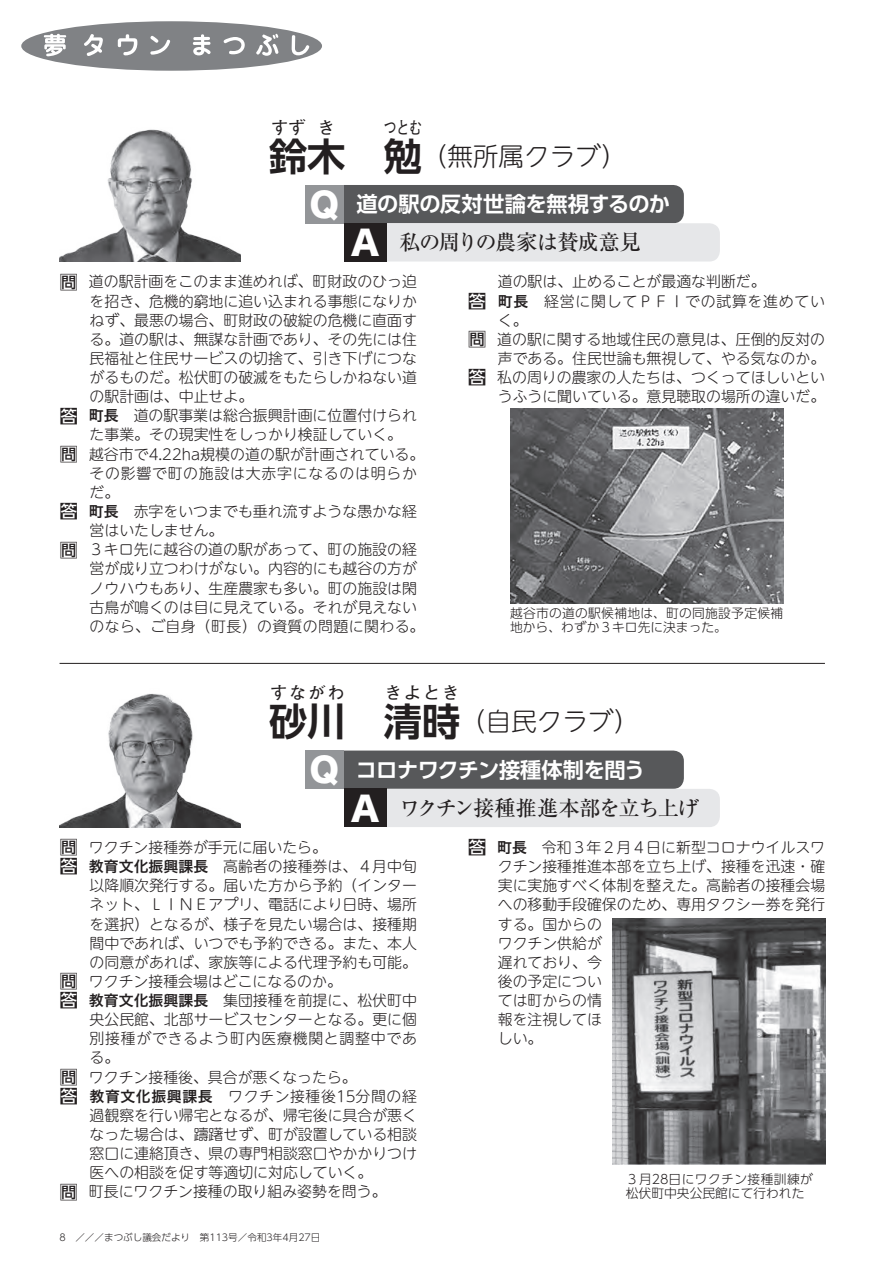
<style>
.page{position:relative;width:893px;height:1263px;background:#fff}
.page>*{position:absolute;margin:0;border:0;box-sizing:border-box;transform-origin:0 0}
.t1{font:700 38.25px "UD Shin Go Pro De";color:#231f20}
.t2{font:300 25.5px "UD Shin M Go Pro";color:#231f20}
.t3{font:700 21.3px "UD Shin Go Pro De";letter-spacing:-.02em;color:#fff}
.t4{font:500 21.3px "Ryumin Pro";letter-spacing:-.055em;color:#231f20}
.t5{font:700 16.95px "UD Shin Go Pro De";letter-spacing:.125em;color:#231f20}
.t6{font:700 16.95px "UD Shin Go Pro De";letter-spacing:.125em;color:#231f20;scale:.75 1}
.t7{font:300 14.85px/19.2px "UD Shin M Go Pro";color:#231f20}
.t8{font:300 14.85px "UD Shin M Go Pro";letter-spacing:.05em;color:#231f20}
.t9{font:300 14.85px "UD Shin M Go Pro";letter-spacing:.04em;color:#231f20}
.t10{font:300 14.85px "UD Shin M Go Pro";letter-spacing:.03em;color:#231f20}
.t11{font:300 12.75px/13.8px "UD Shin Go Pro";letter-spacing:.01em;color:#231f20}
.t12{font:300 9.6px "UD Shin Go Pro";color:#231f20}
.s1{font-family:"Hira Kaku Std N W8";font-weight:400;font-size:33px}
.s2{font-family:"Hira Kaku Std N W8";font-weight:400;font-size:33px;color:#fff}
.s3{font-family:"UD Shin Go Pro";font-weight:500;font-size:18px}
.s4{font-family:"Hira Kaku Pro N W6";font-weight:400}
</style>
<div class="page">
<div style="left:21px;top:21px;width:301px;height:50px;background:#808285;border-radius:50%"></div>
<svg style="left:44px;top:34px;width:22px;height:22px"></svg>
<svg style="left:84px;top:34px;width:19px;height:22px"></svg>
<svg style="left:118px;top:34px;width:19px;height:21px"></svg>
<svg style="left:150px;top:36px;width:20px;height:19px"></svg>
<svg style="left:193px;top:34px;width:18px;height:21px"></svg>
<svg style="left:224px;top:37px;width:21px;height:17px"></svg>
<svg style="left:256px;top:34px;width:22px;height:22px"></svg>
<svg style="left:292px;top:35px;width:17px;height:20px"></svg>
<hr style="left:60px;top:663px;width:765px;height:1px;background:#231f20">
<div style="left:305px;top:185px;width:39px;height:38px;background:#939598"></div>
<svg style="left:344px;top:185px;width:376px;height:76px;background:#a2a3a5"></svg>
<div style="left:344px;top:223px;width:42px;height:38px;background:#231f20"></div>
<img style="left:60px;top:129px;width:181px;height:132px">
<img style="left:510px;top:409px;width:273px;height:195px">
<div style="left:305px;top:750px;width:39px;height:39px;background:#939598"></div>
<svg style="left:344px;top:750px;width:376px;height:77px;background:#a3a4a6"></svg>
<div style="left:344px;top:789px;width:42px;height:38px;background:#231f20"></div>
<img style="left:60px;top:693px;width:181px;height:134px">
<img style="left:613px;top:918px;width:212px;height:246px">
<p class="t5" style="left:271px;top:114px;width:36px">すず</p>
<p class="t5" style="left:318px;top:114px;width:19px">き</p>
<p class="t6" style="left:384px;top:114px;width:53px">つとむ</p>
<h1 class="t1" style="left:269px;top:125px;width:155px">鈴木　勉</h1>
<h2 class="t2" style="left:422px;top:135px;width:206px">（無所属クラブ）</h2>
<h3 class="t3" style="left:310px;top:187px;width:362px"><span class="s1">Q</span> 道の駅の反対世論を無視するのか</h3>
<h3 class="t4" style="left:351px;top:226px;width:292px"><span class="s2">A</span> 私の周りの農家は賛成意見</h3>
<p class="t7" style="left:60px;top:271px;width:359px"><span class="s3">問</span> 道の駅計画をこのまま進めれば、町財政のひっ迫</p>
<p class="t7" style="left:90px;top:290px;width:329px">を招き、危機的窮地に追い込まれる事態になりか</p>
<p class="t7" style="left:90px;top:310px;width:329px">ねず、最悪の場合、町財政の破綻の危機に直面す</p>
<p class="t7" style="left:90px;top:329px;width:329px">る。道の駅は、無謀な計画であり、その先には住</p>
<p class="t7" style="left:90px;top:348px;width:329px">民福祉と住民サービスの切捨て、引き下げにつな</p>
<p class="t7" style="left:90px;top:367px;width:329px">がるものだ。松伏町の破滅をもたらしかねない道</p>
<p class="t7" style="left:90px;top:386px;width:165px">の駅計画は、中止せよ。</p>
<p class="t7" style="left:60px;top:405px;width:359px"><span class="s3">答</span> <span class="s4">町長</span>　道の駅事業は総合振興計画に位置付けられ</p>
<p class="t7" style="left:90px;top:424px;width:314px">た事業。その現実性をしっかり検証していく。</p>
<p class="t7" style="left:60px;top:444px;width:366px"><span class="s3">問</span> 越谷市で4.22ha規模の道の駅が計画されている。</p>
<p class="t8" style="left:90px;top:461px;width:329px">その影響で町の施設は大赤字になるのは明らか</p>
<p class="t7" style="left:90px;top:482px;width:31px">だ。</p>
<p class="t7" style="left:60px;top:501px;width:359px"><span class="s3">答</span> <span class="s4">町長</span>　赤字をいつまでも垂れ流すような愚かな経</p>
<p class="t7" style="left:90px;top:520px;width:135px">営はいたしません。</p>
<p class="t7" style="left:60px;top:539px;width:359px"><span class="s3">問</span> ３キロ先に越谷の道の駅があって、町の施設の経</p>
<p class="t7" style="left:90px;top:558px;width:329px">営が成り立つわけがない。内容的にも越谷の方が</p>
<p class="t7" style="left:90px;top:577px;width:329px">ノウハウもあり、生産農家も多い。町の施設は閑</p>
<p class="t7" style="left:90px;top:597px;width:329px">古鳥が鳴くのは目に見えている。それが見えない</p>
<p class="t10" style="left:90px;top:614px;width:336px">のなら、ご自身（町長）の資質の問題に関わる。</p>
<p class="t7" style="left:498px;top:271px;width:269px">道の駅は、止めることが最適な判断だ。</p>
<p class="t8" style="left:468px;top:289px;width:359px"><span class="s3">答</span> <span class="s4">町長</span>　経営に関してＰＦＩでの試算を進めてい</p>
<p class="t7" style="left:498px;top:310px;width:31px">く。</p>
<p class="t7" style="left:468px;top:329px;width:359px"><span class="s3">問</span> 道の駅に関する地域住民の意見は、圧倒的反対の</p>
<p class="t7" style="left:498px;top:348px;width:329px">声である。住民世論も無視して、やる気なのか。</p>
<p class="t7" style="left:468px;top:367px;width:359px"><span class="s3">答</span> 私の周りの農家の人たちは、つくってほしいとい</p>
<p class="t7" style="left:498px;top:386px;width:329px">うふうに聞いている。意見聴取の場所の違いだ。</p>
<p class="t11" style="left:510px;top:606px;width:274px">越谷市の道の駅候補地は、町の同施設予定候補地から、わずか３キロ先に決まった。</p>
<p class="t5" style="left:270px;top:679px;width:76px">すながわ</p>
<p class="t5" style="left:385px;top:679px;width:76px">きよとき</p>
<h1 class="t1" style="left:269px;top:690px;width:193px">砂川　清時</h1>
<h2 class="t2" style="left:460px;top:701px;width:180px">（自民クラブ）</h2>
<h3 class="t3" style="left:310px;top:752px;width:337px"><span class="s1">Q</span> コロナワクチン接種体制を問う</h3>
<h3 class="t4" style="left:351px;top:791px;width:350px"><span class="s2">A</span> ワクチン接種推進本部を立ち上げ</h3>
<p class="t7" style="left:60px;top:837px;width:269px"><span class="s3">問</span> ワクチン接種券が手元に届いたら。</p>
<p class="t7" style="left:60px;top:856px;width:359px"><span class="s3">答</span> <span class="s4">教育文化振興課長</span>　高齢者の接種券は、４月中旬</p>
<p class="t7" style="left:90px;top:875px;width:329px">以降順次発行する。届いた方から予約（インター</p>
<p class="t7" style="left:90px;top:894px;width:329px">ネット、ＬＩＮＥアプリ、電話により日時、場所</p>
<p class="t7" style="left:90px;top:913px;width:329px">を選択）となるが、様子を見たい場合は、接種期</p>
<p class="t7" style="left:90px;top:933px;width:329px">間中であれば、いつでも予約できる。また、本人</p>
<p class="t7" style="left:90px;top:952px;width:329px">の同意があれば、家族等による代理予約も可能。</p>
<p class="t7" style="left:60px;top:971px;width:284px"><span class="s3">問</span> ワクチン接種会場はどこになるのか。</p>
<p class="t7" style="left:60px;top:990px;width:359px"><span class="s3">答</span> <span class="s4">教育文化振興課長</span>　集団接種を前提に、松伏町中</p>
<p class="t7" style="left:90px;top:1009px;width:329px">央公民館、北部サービスセンターとなる。更に個</p>
<p class="t8" style="left:90px;top:1027px;width:329px">別接種ができるよう町内医療機関と調整中であ</p>
<p class="t7" style="left:90px;top:1047px;width:31px">る。</p>
<p class="t7" style="left:60px;top:1066px;width:298px"><span class="s3">問</span> ワクチン接種後、具合が悪くなったら。</p>
<p class="t9" style="left:60px;top:1084px;width:359px"><span class="s3">答</span> <span class="s4">教育文化振興課長</span>　ワクチン接種後15分間の経</p>
<p class="t7" style="left:90px;top:1105px;width:329px">過観察を行い帰宅となるが、帰宅後に具合が悪く</p>
<p class="t7" style="left:90px;top:1124px;width:329px">なった場合は、躊躇せず、町が設置している相談</p>
<p class="t7" style="left:90px;top:1143px;width:329px">窓口に連絡頂き、県の専門相談窓口やかかりつけ</p>
<p class="t7" style="left:90px;top:1162px;width:284px">医への相談を促す等適切に対応していく。</p>
<p class="t7" style="left:60px;top:1181px;width:328px"><span class="s3">問</span> 町長にワクチン接種の取り組み姿勢を問う。</p>
<p class="t12" style="left:60px;top:1229px;width:262px">8　／／／まつぶし議会だより　第113号／令和3年4月27日</p>
<p class="t7" style="left:498px;top:837px;width:329px;text-indent:-30px"><span class="s3">答</span> <span class="s4">町長</span>　令和３年２月４日に新型コロナウイルスワクチン接種推進本部を立ち上げ、接種を迅速・確実に実施すべく体制を整えた。高齢者の接種会場への移動手段確保のため、専用タクシー券を発行する。国からの<br>ワクチン供給が<br>遅れており、今<br>後の予定につい<br>ては町からの情<br>報を注視してほ<br>しい。</p>
<p class="t11" style="left:626px;top:1172px;width:189px">３月28日にワクチン接種訓練が松伏町中央公民館にて行われた</p>
</div>
